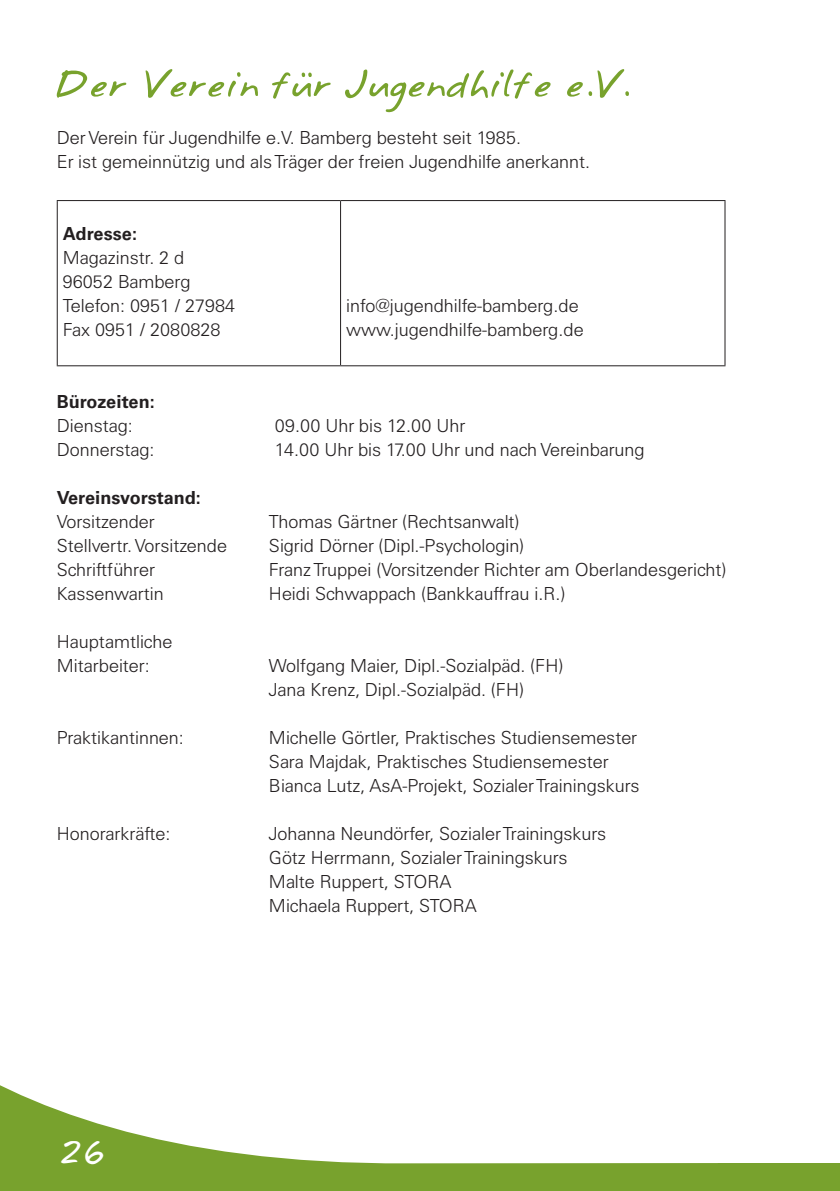
<style>
.page{position:relative;width:840px;height:1191px;background:#fff}
.page>*{position:absolute;margin:0;border:0;box-sizing:border-box;transform-origin:0 0}
.t1{font:28px "Annifont";color:#fff}
.t2{font:300 18px/24px "Univers S";color:#231f20}
.t3{font:700 18px "Univers S";color:#231f20}
</style>
<div class="page">
<svg style="left:0;top:1085px;width:717px;height:106px"></svg>
<div style="left:717px;top:1163px;width:122px;height:28px;background:#78a22d"></div>
<hr style="left:57px;top:200px;width:283px;height:1px;background:#231f20">
<hr style="left:57px;top:201px;width:1px;height:164px;background:#231f20">
<hr style="left:340px;top:200px;width:385px;height:1px;background:#231f20">
<hr style="left:340px;top:201px;width:1px;height:164px;background:#231f20">
<hr style="left:724px;top:201px;width:1px;height:164px;background:#231f20">
<hr style="left:57px;top:365px;width:283px;height:1px;background:#231f20">
<hr style="left:340px;top:365px;width:385px;height:1px;background:#231f20">
<svg style="left:57px;top:69px;width:571px;height:43px"></svg>
<p class="t2" style="left:57px;top:126px;width:534px">Der Verein für Jugendhilfe e.V. Bamberg besteht seit 1985.<br>Er ist gemeinnützig und als Träger der freien Jugendhilfe anerkannt.</p>
<p class="t3" style="left:63px;top:223px;width:75px">Adresse:</p>
<p class="t2" style="left:63px;top:246px;width:174px">Magazinstr. 2 d<br>96052 Bamberg<br>Telefon: 0951 / 27984<br>Fax 0951 / 2080828</p>
<p class="t2" style="left:346px;top:294px;width:239px">info@jugendhilfe-bamberg.de www.jugendhilfe-bamberg.de</p>
<p class="t3" style="left:57px;top:391px;width:99px">Bürozeiten:</p>
<p class="t2" style="left:57px;top:414px;width:78px">Dienstag:</p>
<p class="t2" style="left:275px;top:414px;width:192px">09.00 Uhr bis 12.00 Uhr</p>
<p class="t2" style="left:57px;top:438px;width:99px">Donnerstag:</p>
<p class="t2" style="left:275px;top:438px;width:371px">14.00 Uhr bis 17.00 Uhr und nach Vereinbarung</p>
<p class="t3" style="left:57px;top:487px;width:146px">Vereinsvorstand:</p>
<p class="t2" style="left:57px;top:510px;width:99px">Vorsitzender</p>
<p class="t2" style="left:269px;top:510px;width:252px">Thomas Gärtner (Rechtsanwalt)</p>
<p class="t2" style="left:57px;top:534px;width:172px">Stellvertr. Vorsitzende</p>
<p class="t2" style="left:269px;top:534px;width:257px">Sigrid Dörner (Dipl.-Psychologin)</p>
<p class="t2" style="left:57px;top:558px;width:100px">Schriftführer</p>
<p class="t2" style="left:269px;top:558px;width:459px">Franz Truppei (Vorsitzender Richter am Oberlandesgericht)</p>
<p class="t2" style="left:57px;top:582px;width:109px">Kassenwartin</p>
<p class="t2" style="left:269px;top:582px;width:298px">Heidi Schwappach (Bankkauffrau i.R.)</p>
<p class="t2" style="left:57px;top:630px;width:117px">Hauptamtliche<br>Mitarbeiter:</p>
<p class="t2" style="left:269px;top:654px;width:296px">Wolfgang Maier, Dipl.-Sozialpäd. (FH)<br>Jana Krenz, Dipl.-Sozialpäd. (FH)</p>
<p class="t2" style="left:57px;top:726px;width:129px">Praktikantinnen:</p>
<p class="t2" style="left:269px;top:726px;width:372px">Michelle Görtler, Praktisches Studiensemester<br>Sara Majdak, Praktisches Studiensemester<br>Bianca Lutz, AsA-Projekt, Sozialer Trainingskurs</p>
<p class="t2" style="left:57px;top:822px;width:115px">Honorarkräfte:</p>
<p class="t2" style="left:269px;top:822px;width:338px">Johanna Neundörfer, Sozialer Trainingskurs Götz Herrmann, Sozialer Trainingskurs Malte Ruppert, STORA<br>Michaela Ruppert, STORA</p>
<h1 class="t1" style="left:57px;top:1130px;width:49px">26</h1>
</div>
